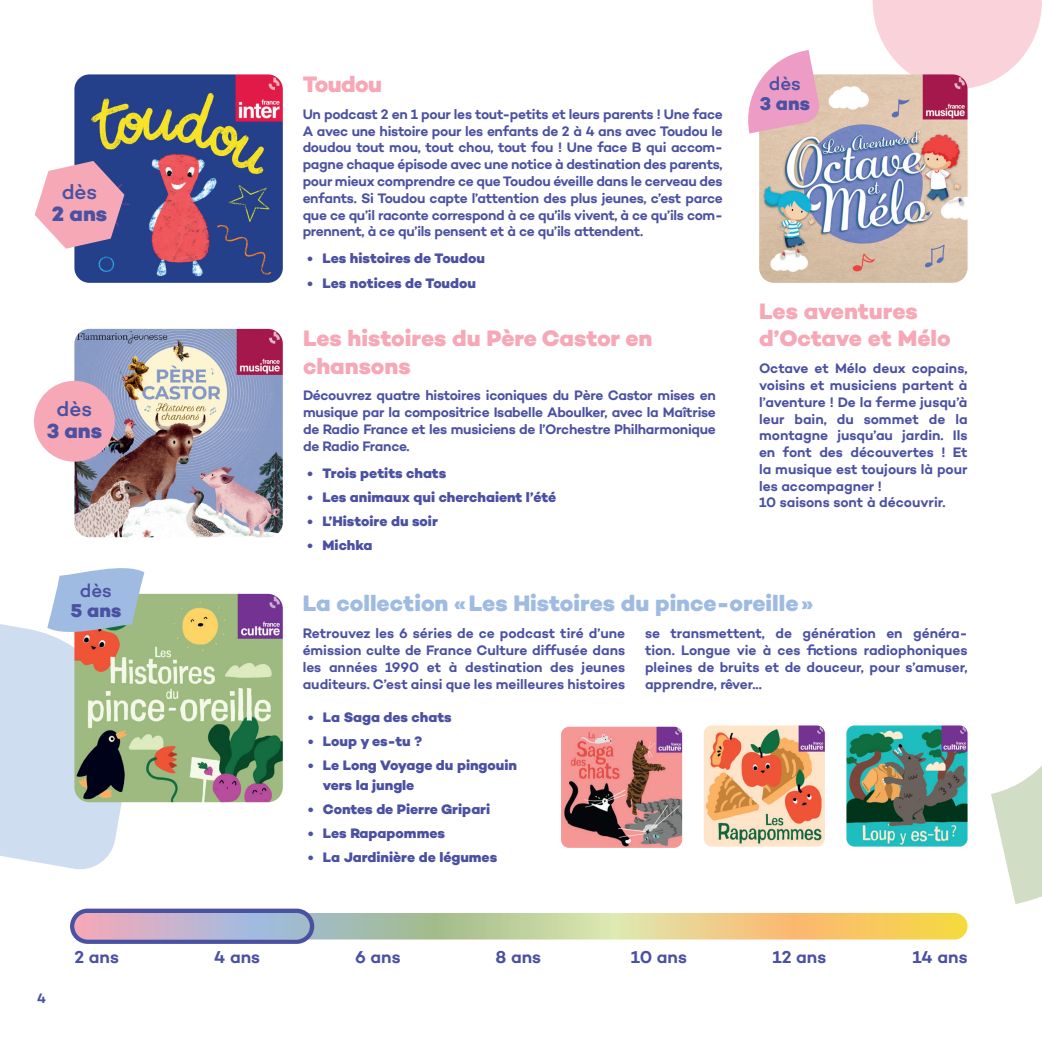
<style>
.page{position:relative;width:1042px;height:1042px;background:#fff}
.page>*{position:absolute;margin:0;border:0;box-sizing:border-box;transform-origin:0 0}
.Titre_podcast{font:800 22.75px/27.3px "Campton";color:#f6a8b6}
.Titre_podcast-2{font:800 22.75px "Campton";color:#9fbbe1}
.t1{font:800 21px "Campton";color:#4b51a2}
.t2{font:500 21px "Campton";color:#4b51a2}
.t3{font:800 18.9px "Campton";color:#4b51a2}
.t4{font:500 18.9px "Campton";color:#4b51a2}
.t5{font:600 17.5px "Campton";color:#4b51a2}
.Texte_standard{font:600 14px/16.8px "Campton";letter-spacing:-.01em;color:#4b51a2;text-align:justify}
.t6{font:800 14px/19.2px "Campton";color:#4b51a2}
</style>
<div class="page">
<svg style="left:872px;top:0;width:170px;height:89px"></svg>
<svg style="left:991px;top:766px;width:51px;height:138px"></svg>
<svg style="left:74px;top:913px;width:893px;height:26px;background:#d0c49b"></svg>
<img style="left:74px;top:329px;width:209px;height:208px">
<img style="left:74px;top:74px;width:209px;height:209px">
<img style="left:144px;top:594px;width:139px;height:208px">
<svg style="left:35px;top:161px;width:89px;height:88px;background:#d7a4b9"></svg>
<img style="left:759px;top:74px;width:208px;height:209px">
<div style="left:34px;top:381px;width:81px;height:81px;background:#f6a8b6;border-radius:50%"></div>
<svg style="left:0;top:568px;width:144px;height:301px;background:#c0c9cc"></svg>
<img style="left:561px;top:727px;width:121px;height:121px">
<img style="left:846px;top:725px;width:121px;height:121px">
<img style="left:704px;top:725px;width:121px;height:121px">
<div style="left:70px;top:908px;width:244px;height:36px;border:4px solid #4b51a2;border-radius:15px"></div>
<svg style="left:748px;top:50px;width:72px;height:83px"></svg>
<p class="t2" style="left:62px;top:179px;width:37px">dès</p>
<p class="t1" style="left:52px;top:201px;width:57px">2 ans</p>
<p class="t2" style="left:57px;top:395px;width:37px">dès</p>
<p class="t1" style="left:47px;top:417px;width:57px">3 ans</p>
<p class="t4" style="left:80px;top:579px;width:34px">dès</p>
<p class="t3" style="left:70px;top:599px;width:52px">5 ans</p>
<p class="Titre_podcast" style="left:303px;top:71px;width:81px">Toudou</p>
<p class="Texte_standard" style="left:303px;top:105px;width:422px">Un podcast 2 en 1 pour les tout-petits et leurs parents ! Une face A avec une histoire pour les enfants de 2 à 4 ans avec Toudou le doudou tout mou, tout chou, tout fou ! Une face B qui accom&shy;pagne chaque épisode avec une notice à destination des parents, pour mieux comprendre ce que Toudou éveille dans le cerveau des enfants. Si Toudou capte l’attention des plus jeunes, c’est parce que ce qu’il raconte correspond à ce qu’ils vivent, à ce qu’ils com&shy;prennent, à ce qu’ils pensent et à ce qu’ils attendent.</p>
<p class="t6" style="left:308px;top:249px;width:179px">• Les histoires de Toudou</p>
<p class="t6" style="left:308px;top:273px;width:170px">• Les notices de Toudou</p>
<p class="Titre_podcast" style="left:303px;top:325px;width:351px">Les histoires du Père Castor en chansons</p>
<p class="Texte_standard" style="left:303px;top:387px;width:414px">Découvrez quatre histoires iconiques du Père Castor mises en musique par la compositrice Isabelle Aboulker, avec la Maîtrise de Radio France et les musiciens de l’Orchestre Philharmonique de Radio France.</p>
<p class="t6" style="left:308px;top:463px;width:140px">• Trois petits chats</p>
<p class="t6" style="left:308px;top:487px;width:250px">• Les animaux qui cherchaient l’été</p>
<p class="t6" style="left:308px;top:512px;width:132px">• L’Histoire du soir</p>
<p class="t6" style="left:308px;top:536px;width:66px">• Michka</p>
<p class="t4" style="left:769px;top:72px;width:34px">dès</p>
<p class="t3" style="left:760px;top:92px;width:52px">3 ans</p>
<p class="Titre_podcast" style="left:759px;top:298px;width:193px">Les aventures d’Octave et Mélo</p>
<p class="Texte_standard" style="left:759px;top:360px;width:210px">Octave et Mélo deux copains, voisins et musiciens partent à l’aventure ! De la ferme jusqu’à leur bain, du sommet de la montagne jusqu’au jardin. Ils en font des découvertes ! Et la musique est toujours là pour les accompagner !</p>
<p class="Texte_standard" style="left:759px;top:494px;width:188px">10 saisons sont à découvrir.</p>
<p class="Titre_podcast-2" style="left:303px;top:589px;width:512px">La collection «Les Histoires du pince-oreille»</p>
<p class="Texte_standard" style="left:303px;top:625px;width:324px">Retrouvez les 6 séries de ce podcast tiré d’une émission culte de France Culture diffusée dans les années 1990 et à destination des jeunes auditeurs. C’est ainsi que les meilleures histoires</p>
<p class="Texte_standard" style="left:645px;top:625px;width:324px">se transmettent, de génération en généra&shy;tion. Longue vie à ces fictions radiophoniques pleines de bruits et de douceur, pour s’amuser, apprendre, rêver...</p>
<p class="t6" style="left:308px;top:707px;width:145px">• La Saga des chats</p>
<p class="t6" style="left:308px;top:732px;width:116px">• Loup y es-tu ?</p>
<p class="t6" style="left:323px;top:756px;width:196px;text-indent:-15px">• Le Long Voyage du pingouin vers la jungle</p>
<p class="t6" style="left:308px;top:799px;width:184px">• Contes de Pierre Gripari</p>
<p class="t6" style="left:308px;top:823px;width:138px">• Les Rapapommes</p>
<p class="t6" style="left:308px;top:848px;width:191px">• La Jardinière de légumes</p>
<p class="Texte_standard" style="left:37px;top:989px;width:10px">4</p>
<p class="t5" style="left:74px;top:946px;width:46px">2 ans</p>
<p class="t5" style="left:214px;top:946px;width:47px">4 ans</p>
<p class="t5" style="left:355px;top:946px;width:47px">6 ans</p>
<p class="t5" style="left:495px;top:946px;width:47px">8 ans</p>
<p class="t5" style="left:631px;top:946px;width:58px">10 ans</p>
<p class="t5" style="left:772px;top:946px;width:55px">12 ans</p>
<p class="t5" style="left:912px;top:946px;width:57px">14 ans</p>
</div>
